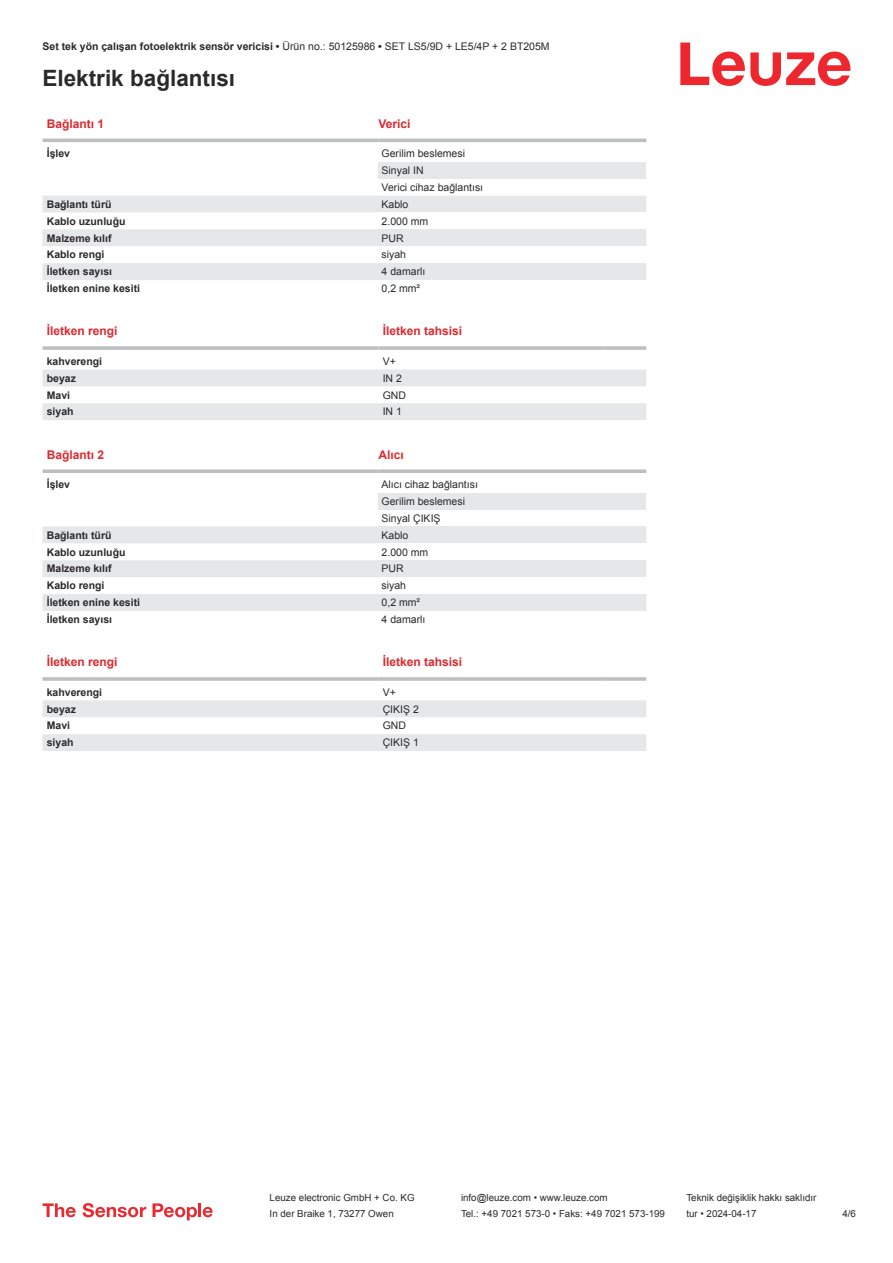
<style>
.page{position:relative;width:893px;height:1263px;background:#fff}
.page>*{position:absolute;margin:0;border:0;box-sizing:border-box;transform-origin:0 0}
.t1{font:700 22.5px "Arial";color:#2b292a}
.t2{font:700 12px "Arial";color:#db2a30}
.t3{font:700 10.5px "Arial";color:#2b292a}
.t4{font:10.5px/17px "Arial";color:#2b292a}
.t5{font:9.75px "Arial";color:#2b292a}
.s1{font-weight:400}
</style>
<div class="page">
<svg style="left:680px;top:43px;width:170px;height:43px"></svg>
<svg style="left:43px;top:138px;width:603px;height:58px"></svg>
<svg style="left:43px;top:196px;width:335px;height:84px;fill:#e6e7e9"></svg>
<hr style="left:43px;top:139px;width:335px;height:3px;background:#bdbfc1">
<hr style="left:378px;top:139px;width:268px;height:3px;background:#bdbfc1">
<svg style="left:378px;top:145px;width:268px;height:51px"></svg>
<div style="left:378px;top:162px;width:268px;height:17px;background:#e6e7e9"></div>
<div style="left:378px;top:196px;width:268px;height:16px;background:#e6e7e9"></div>
<div style="left:378px;top:229px;width:268px;height:17px;background:#e6e7e9"></div>
<div style="left:378px;top:263px;width:268px;height:17px;background:#e6e7e9"></div>
<svg style="left:43px;top:369px;width:603px;height:51px"></svg>
<svg style="left:43px;top:346px;width:335px;height:4px"></svg>
<hr style="left:378px;top:346px;width:226px;height:4px;background:#c6c8c9">
<svg style="left:604px;top:346px;width:42px;height:4px"></svg>
<svg style="left:43px;top:526px;width:335px;height:85px;fill:#e6e7e9"></svg>
<svg style="left:43px;top:469px;width:335px;height:4px"></svg>
<svg style="left:378px;top:469px;width:268px;height:4px"></svg>
<svg style="left:378px;top:509px;width:268px;height:1px"></svg>
<div style="left:378px;top:493px;width:268px;height:16px;background:#e6e7e9"></div>
<div style="left:378px;top:526px;width:268px;height:17px;background:#e6e7e9"></div>
<div style="left:378px;top:560px;width:268px;height:17px;background:#e6e7e9"></div>
<div style="left:378px;top:594px;width:268px;height:17px;background:#e6e7e9"></div>
<svg style="left:43px;top:700px;width:603px;height:51px"></svg>
<hr style="left:43px;top:677px;width:335px;height:4px;background:#bdbfc1">
<hr style="left:378px;top:677px;width:226px;height:4px;background:#c8cacb">
<hr style="left:604px;top:677px;width:42px;height:4px;background:#bdbfc1">
<svg style="left:43px;top:1203px;width:33px;height:14px"></svg>
<svg style="left:83px;top:1203px;width:63px;height:14px"></svg>
<svg style="left:153px;top:1203px;width:44px;height:17px"></svg>
<hr style="left:198px;top:1203px;width:3px;height:14px;background:#ed272d">
<svg style="left:203px;top:1207px;width:10px;height:10px"></svg>
<p class="t3" style="left:43px;top:39px;width:509px">Set tek yön çalışan fotoelektrik sensör vericisi • <span class="s1">Ürün no.: 50125986</span> • <span class="s1">SET LS5/9D + LE5/4P + 2 BT205M</span></p>
<h1 class="t1" style="left:43px;top:63px;width:194px">Elektrik bağlantısı</h1>
<p class="t2" style="left:47px;top:115px;width:59px">Bağlantı 1</p>
<p class="t2" style="left:378px;top:115px;width:34px">Verici</p>
<p class="t3" style="left:47px;top:146px;width:25px">İşlev</p>
<p class="t4" style="left:382px;top:145px;width:103px">Gerilim beslemesi<br>Sinyal IN<br>Verici cihaz bağlantısı</p>
<p class="t3" style="left:47px;top:197px;width:66px">Bağlantı türü</p>
<p class="t4" style="left:382px;top:195px;width:28px">Kablo</p>
<p class="t3" style="left:47px;top:214px;width:80px">Kablo uzunluğu</p>
<p class="t4" style="left:382px;top:212px;width:48px">2.000 mm</p>
<p class="t3" style="left:47px;top:230px;width:66px">Malzeme kılıf</p>
<p class="t4" style="left:382px;top:230px;width:24px">PUR</p>
<p class="t3" style="left:47px;top:247px;width:59px">Kablo rengi</p>
<p class="t4" style="left:382px;top:246px;width:26px">siyah</p>
<p class="t3" style="left:47px;top:264px;width:67px">İletken sayısı</p>
<p class="t4" style="left:382px;top:263px;width:45px">4 damarlı</p>
<p class="t3" style="left:47px;top:281px;width:95px">İletken enine kesiti</p>
<p class="t4" style="left:382px;top:280px;width:40px">0,2 mm²</p>
<p class="t2" style="left:47px;top:323px;width:72px">İletken rengi</p>
<p class="t2" style="left:383px;top:323px;width:81px">İletken tahsisi</p>
<p class="t3" style="left:47px;top:354px;width:57px">kahverengi</p>
<p class="t4" style="left:383px;top:354px;width:15px">V+</p>
<p class="t3" style="left:47px;top:374px;width:31px">beyaz</p>
<p class="t4" style="left:383px;top:369px;width:21px">IN 2</p>
<p class="t3" style="left:47px;top:391px;width:25px">Mavi</p>
<p class="t4" style="left:383px;top:386px;width:25px">GND</p>
<p class="t3" style="left:47px;top:408px;width:28px">siyah</p>
<p class="t4" style="left:383px;top:403px;width:21px">IN 1</p>
<p class="t2" style="left:47px;top:446px;width:59px">Bağlantı 2</p>
<p class="t2" style="left:378px;top:446px;width:27px">Alıcı</p>
<p class="t3" style="left:47px;top:477px;width:25px">İşlev</p>
<p class="t4" style="left:382px;top:476px;width:98px">Alıcı cihaz bağlantısı<br>Gerilim beslemesi<br>Sinyal ÇIKIŞ</p>
<p class="t3" style="left:47px;top:527px;width:66px">Bağlantı türü</p>
<p class="t4" style="left:382px;top:526px;width:28px">Kablo</p>
<p class="t3" style="left:47px;top:544px;width:80px">Kablo uzunluğu</p>
<p class="t4" style="left:382px;top:543px;width:48px">2.000 mm</p>
<p class="t3" style="left:47px;top:561px;width:66px">Malzeme kılıf</p>
<p class="t4" style="left:382px;top:561px;width:24px">PUR</p>
<p class="t3" style="left:47px;top:578px;width:59px">Kablo rengi</p>
<p class="t4" style="left:382px;top:577px;width:26px">siyah</p>
<p class="t3" style="left:47px;top:595px;width:95px">İletken enine kesiti</p>
<p class="t4" style="left:382px;top:594px;width:40px">0,2 mm²</p>
<p class="t3" style="left:47px;top:612px;width:67px">İletken sayısı</p>
<p class="t4" style="left:382px;top:611px;width:45px">4 damarlı</p>
<p class="t2" style="left:47px;top:654px;width:72px">İletken rengi</p>
<p class="t2" style="left:383px;top:654px;width:81px">İletken tahsisi</p>
<p class="t3" style="left:47px;top:684px;width:57px">kahverengi</p>
<p class="t4" style="left:383px;top:684px;width:15px">V+</p>
<p class="t3" style="left:47px;top:705px;width:31px">beyaz</p>
<p class="t4" style="left:383px;top:700px;width:38px">ÇIKIŞ 2</p>
<p class="t3" style="left:47px;top:722px;width:25px">Mavi</p>
<p class="t4" style="left:383px;top:717px;width:25px">GND</p>
<p class="t3" style="left:47px;top:739px;width:28px">siyah</p>
<p class="t4" style="left:383px;top:734px;width:38px">ÇIKIŞ 1</p>
<p class="t5" style="left:270px;top:1191px;width:146px">Leuze electronic GmbH + Co. KG</p>
<p class="t5" style="left:461px;top:1191px;width:148px">info@leuze.com • www.leuze.com</p>
<p class="t5" style="left:686px;top:1191px;width:132px">Teknik değişiklik hakkı saklıdır</p>
<p class="t5" style="left:270px;top:1207px;width:126px">In der Braike 1, 73277 Owen</p>
<p class="t5" style="left:461px;top:1207px;width:205px">Tel.: +49 7021 573-0 • Faks: +49 7021 573-199</p>
<p class="t5" style="left:686px;top:1207px;width:72px">tur • 2024-04-17</p>
<p class="t5" style="left:842px;top:1210px;width:15px">4 /6</p>
</div>
